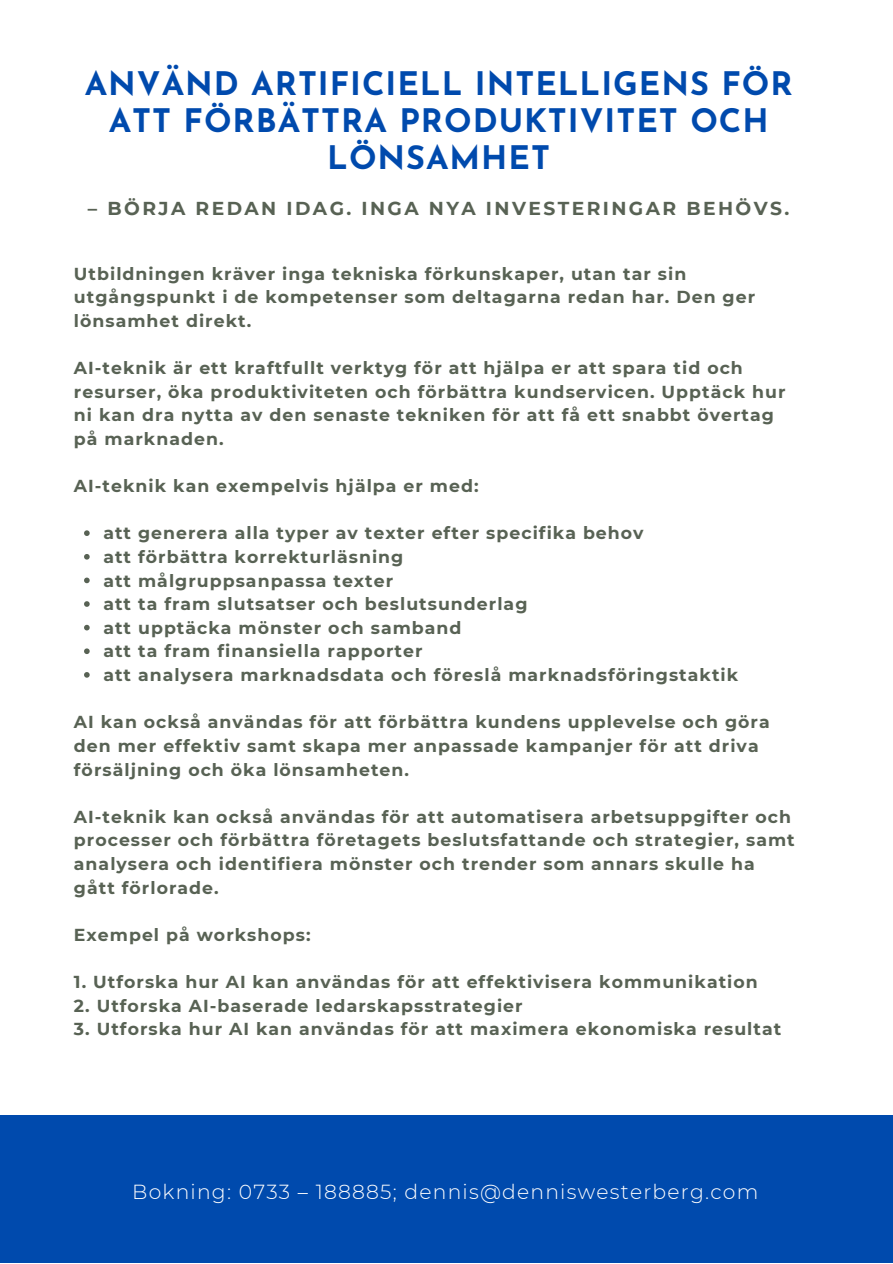
<style>
.page{position:relative;width:893px;height:1264px;background:#fff}
.page>*{position:absolute;margin:0;border:0;box-sizing:border-box;transform-origin:0 0}
.t1{font:700 32.4px/36.8px "Josefin Sans";letter-spacing:.03em;color:#004aad;text-align:center}
.t2{font:300 20.25px "Montserrat";letter-spacing:.06em;color:#fff}
.t3{font:700 18.75px "Montserrat";letter-spacing:.13em;color:#586254}
.t4{font:700 17.25px/23.5px "Montserrat";letter-spacing:.06em;color:#586254}
</style>
<div class="page">
<div style="left:0;top:1114px;width:892px;height:148px;background:#004aad"></div>
<svg style="left:84px;top:530px;width:6px;height:6px"></svg>
<svg style="left:84px;top:554px;width:6px;height:5px"></svg>
<svg style="left:84px;top:577px;width:6px;height:6px"></svg>
<svg style="left:84px;top:601px;width:6px;height:6px"></svg>
<svg style="left:84px;top:625px;width:6px;height:5px"></svg>
<svg style="left:84px;top:648px;width:6px;height:6px"></svg>
<svg style="left:84px;top:672px;width:6px;height:5px"></svg>
<p class="t1" style="left:85px;top:69px;width:709px">ANVÄND ARTIFICIELL INTELLIGENS FÖR<br>ATT FÖRBÄTTRA PRODUKTIVITET OCH<br>LÖNSAMHET</p>
<p class="t3" style="left:88px;top:197px;width:703px">– BÖRJA REDAN IDAG. INGA NYA INVESTERINGAR BEHÖVS.</p>
<p class="t4" style="left:74px;top:261px;width:682px">Utbildningen kräver inga tekniska förkunskaper, utan tar sin utgångspunkt i de kompetenser som deltagarna redan har. Den ger lönsamhet direkt.</p>
<p class="t4" style="left:74px;top:356px;width:713px">AI-teknik är ett kraftfullt verktyg för att hjälpa er att spara tid och resurser, öka produktiviteten och förbättra kundservicen. Upptäck hur ni kan dra nytta av den senaste tekniken för att få ett snabbt övertag på marknaden.</p>
<p class="t4" style="left:74px;top:474px;width:406px">AI-teknik kan exempelvis hjälpa er med:</p>
<p class="t4" style="left:103px;top:521px;width:541px">att generera alla typer av texter efter specifika behov</p>
<p class="t4" style="left:103px;top:545px;width:301px">att förbättra korrekturläsning</p>
<p class="t4" style="left:103px;top:568px;width:291px">att målgruppsanpassa texter</p>
<p class="t4" style="left:103px;top:592px;width:425px">att ta fram slutsatser och beslutsunderlag</p>
<p class="t4" style="left:103px;top:616px;width:360px">att upptäcka mönster och samband</p>
<p class="t4" style="left:103px;top:639px;width:321px">att ta fram finansiella rapporter</p>
<p class="t4" style="left:103px;top:663px;width:636px">att analysera marknadsdata och föreslå marknadsföringstaktik</p>
<p class="t4" style="left:74px;top:710px;width:697px">AI kan också användas för att förbättra kundens upplevelse och göra den mer effektiv samt skapa mer anpassade kampanjer för att driva försäljning och öka lönsamheten.</p>
<p class="t4" style="left:74px;top:804px;width:722px">AI-teknik kan också användas för att automatisera arbetsuppgifter och processer och förbättra företagets beslutsfattande och strategier, samt analysera och identifiera mönster och trender som annars skulle ha gått förlorade.</p>
<p class="t4" style="left:74px;top:922px;width:238px">Exempel på workshops:</p>
<p class="t4" style="left:74px;top:970px;width:685px">1. Utforska hur AI kan användas för att effektivisera kommunikation</p>
<p class="t4" style="left:74px;top:993px;width:450px">2. Utforska AI-baserade ledarskapsstrategier</p>
<p class="t4" style="left:74px;top:1017px;width:708px">3. Utforska hur AI kan användas för att maximera ekonomiska resultat</p>
<p class="t2" style="left:132px;top:1179px;width:627px">Bokning: 0733 – 188885; dennis@denniswesterberg.com</p>
</div>
